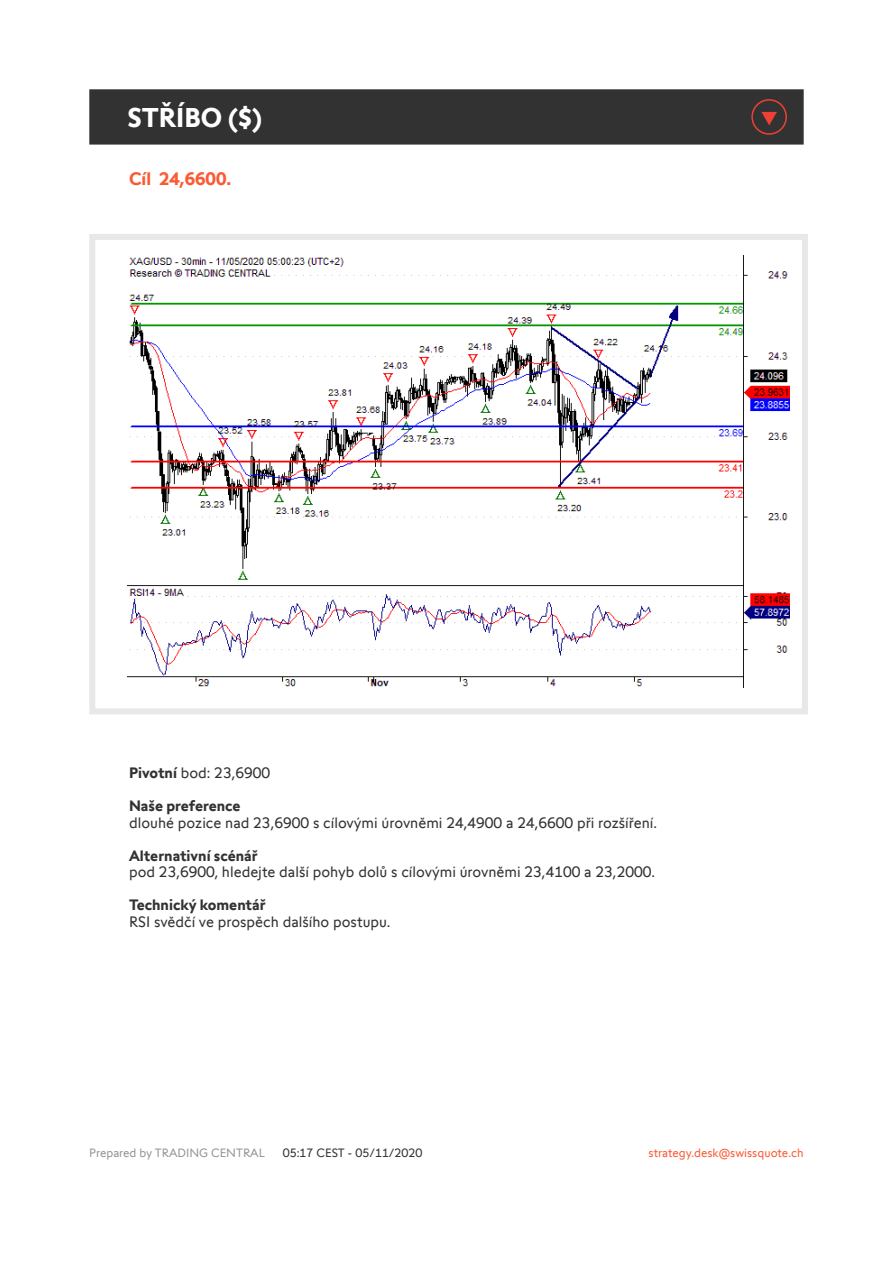
<style>
.page{position:relative;width:893px;height:1263px;background:#fff}
.page>*{position:absolute;margin:0;border:0;box-sizing:border-box;transform-origin:0 0}
.t1{font:700 27px "Swissquote CT";color:#fff}
.t2{font:700 18px "Swissquote CT";color:#fa5b35}
.t3{font:15px "Swissquote CT";color:#323232}
.t4{font:700 15px "Swissquote CT";color:#323232}
.t5{font:12px "Swissquote CT";color:#fa5b35}
.t6{font:12px "Swissquote CT";color:#939598}
.t7{font:12px "Swissquote CT";color:#323232}
.s1{font-weight:700}
</style>
<div class="page">
<div style="left:89px;top:234px;width:719px;height:480px;border:6px solid #e9e8e7"></div>
<div style="left:89px;top:89px;width:715px;height:56px;background:#323232;border:2px solid #323232"></div>
<img style="left:128px;top:255px;width:661px;height:432px">
<svg style="left:751px;top:99px;width:36px;height:36px"></svg>
<h1 class="t1" style="left:128px;top:101px;width:136px">STŘÍBO ($)</h1>
<p class="t2" style="left:129px;top:168px;width:104px">Cíl 24,6600.</p>
<p class="t3" style="left:129px;top:764px;width:143px"><span class="s1">Pivotní</span> bod: 23,6900</p>
<p class="t4" style="left:129px;top:797px;width:113px">Naše preference</p>
<p class="t3" style="left:129px;top:814px;width:530px">dlouhé pozice nad 23,6900 s cílovými úrovněmi 24,4900 a 24,6600 při rozšíření.</p>
<p class="t4" style="left:129px;top:846px;width:130px">Alternativní scénář</p>
<p class="t3" style="left:129px;top:863px;width:528px">pod 23,6900, hledejte další pohyb dolů s cílovými úrovněmi 23,4100 a 23,2000.</p>
<p class="t4" style="left:129px;top:896px;width:138px">Technický komentář</p>
<p class="t3" style="left:129px;top:913px;width:263px">RSI svědčí ve prospěch dalšího postupu.</p>
<p class="t6" style="left:89px;top:1145px;width:177px">Prepared by TRADING CENTRAL</p>
<p class="t7" style="left:283px;top:1145px;width:141px">05:17 CEST - 05/11/2020</p>
<p class="t5" style="left:649px;top:1145px;width:157px">strategy.desk@swissquote.ch</p>
</div>
